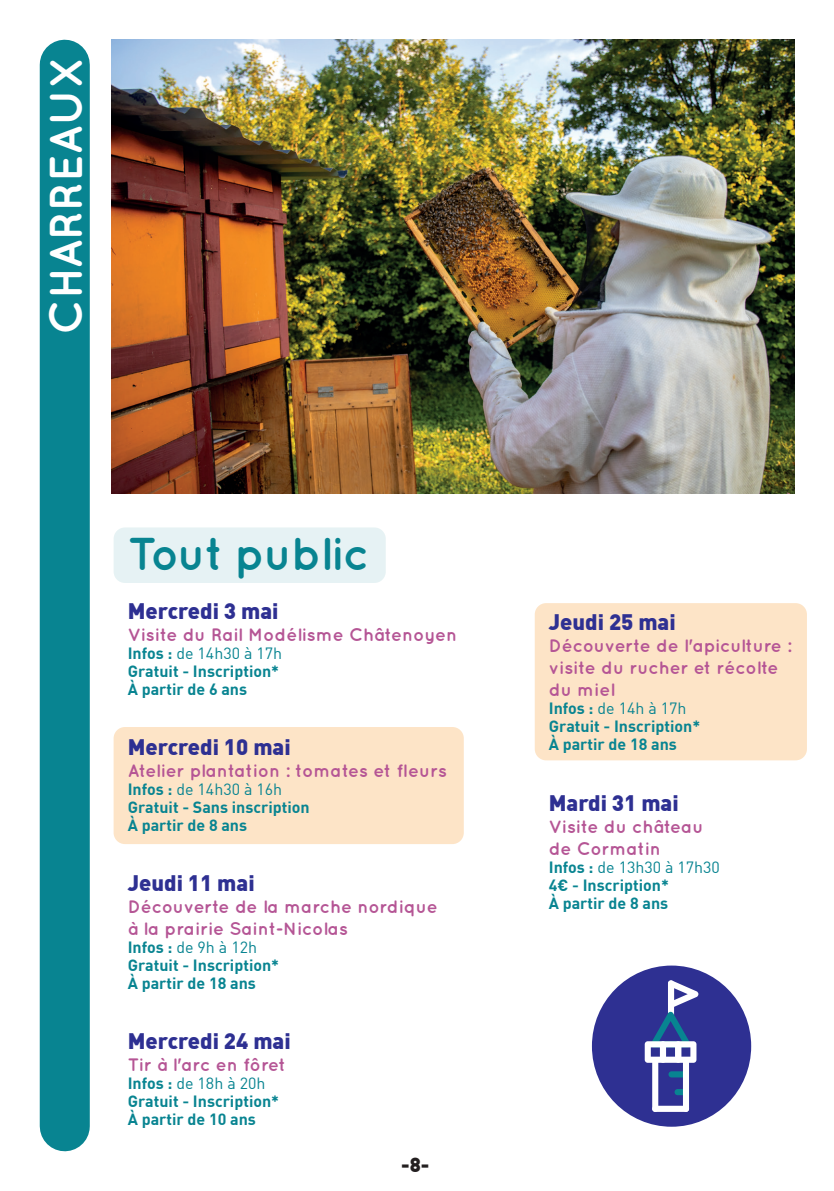
<style>
.page{position:relative;width:834px;height:1191px;background:#fff}
.page>*{position:absolute;margin:0;border:0;box-sizing:border-box;transform-origin:0 0}
.t1{font:700 46px "Quicksand";letter-spacing:-.02em;color:#088491}
.t2{font:700 46px "Quicksand";color:#fff}
.t3{font:900 22px "DIN Offc";color:#2e3092}
.t4{font:900 20px "DIN Offc";color:#231f20}
.t5{font:700 18px/22px "Quicksand";color:#b55595}
.t6{font:700 16px/18px "DIN Offc";color:#088491}
.s1{font-weight:400}
</style>
<div class="page">
<div style="left:534px;top:603px;width:272px;height:157px;background:#fde4c7;border-radius:11px"></div>
<div style="left:114px;top:727px;width:349px;height:117px;background:#fde4c7;border-radius:11px"></div>
<div style="left:40px;top:65px;width:50px;height:1061px;background:#088491"></div>
<div style="left:114px;top:527px;width:272px;height:56px;background:#e6f2f4;border-radius:11px"></div>
<img style="left:111px;top:40px;width:683px;height:453px">
<div style="left:591px;top:965px;width:160px;height:161px;background:#2e3092;border-radius:50%"></div>
<div style="left:668px;top:1071px;width:18px;height:6px;background:#088491;border-radius:3px"></div>
<div style="left:674px;top:1089px;width:12px;height:6px;background:#088491;border-radius:3px"></div>
<div style="left:682px;top:1059px;width:7px;height:52px;background:#fff;border-radius:3px"></div>
<div style="left:652px;top:1105px;width:37px;height:6px;background:#fff;border-radius:3px"></div>
<div style="left:652px;top:1059px;width:6px;height:52px;background:#fff;border-radius:3px"></div>
<svg style="left:644px;top:980px;width:54px;height:82px"></svg>
<h1 class="t2" style="left:38px;top:334px;width:280px;rotate:-90deg">CHARREAUX</h1>
<h1 class="t1" style="left:128px;top:526px;width:243px">Tout public</h1>
<h2 class="t3" style="left:128px;top:596px;width:152px">Mercredi 3 mai</h2>
<p class="t5" style="left:128px;top:622px;width:331px">Visite du Rail Modélisme Châtenoyen</p>
<p class="t6" style="left:128px;top:643px;width:156px">Infos : <span class="s1">de 14h30 à 17h<br></span>Gratuit - Inscription*<br>À partir de 6 ans</p>
<h2 class="t3" style="left:128px;top:732px;width:164px">Mercredi 10 mai</h2>
<p class="t5" style="left:128px;top:758px;width:320px">Atelier plantation : tomates et fleurs</p>
<p class="t6" style="left:128px;top:779px;width:183px">Infos : <span class="s1">de 14h30 à 16h<br></span>Gratuit - Sans inscription<br>À partir de 8 ans</p>
<h2 class="t3" style="left:128px;top:868px;width:128px">Jeudi 11 mai</h2>
<p class="t5" style="left:128px;top:894px;width:311px">Découverte de la marche nordique à la prairie Saint-Nicolas</p>
<p class="t6" style="left:128px;top:937px;width:153px">Infos : <span class="s1">de 9h à 12h<br></span>Gratuit - Inscription*<br>À partir de 18 ans</p>
<h2 class="t3" style="left:128px;top:1026px;width:164px">Mercredi 24 mai</h2>
<p class="t5" style="left:128px;top:1052px;width:159px">Tir à l'arc en fôret</p>
<p class="t6" style="left:128px;top:1073px;width:153px">Infos : <span class="s1">de 18h à 20h<br></span>Gratuit - Inscription*<br>À partir de 10 ans</p>
<p class="t4" style="left:401px;top:1151px;width:30px">-8-</p>
<h2 class="t3" style="left:548px;top:608px;width:128px">Jeudi 25 mai</h2>
<p class="t5" style="left:548px;top:634px;width:244px">Découverte de l'apiculture : visite du rucher et récolte du miel</p>
<p class="t6" style="left:548px;top:699px;width:153px">Infos : <span class="s1">de 14h à 17h<br></span>Gratuit - Inscription*<br>À partir de 18 ans</p>
<h2 class="t3" style="left:548px;top:788px;width:131px">Mardi 31 mai</h2>
<p class="t5" style="left:548px;top:814px;width:156px">Visite du château de Cormatin</p>
<p class="t6" style="left:548px;top:857px;width:172px">Infos : <span class="s1">de 13h30 à 17h30<br></span>4€ - Inscription*<br>À partir de 8 ans</p>
</div>
